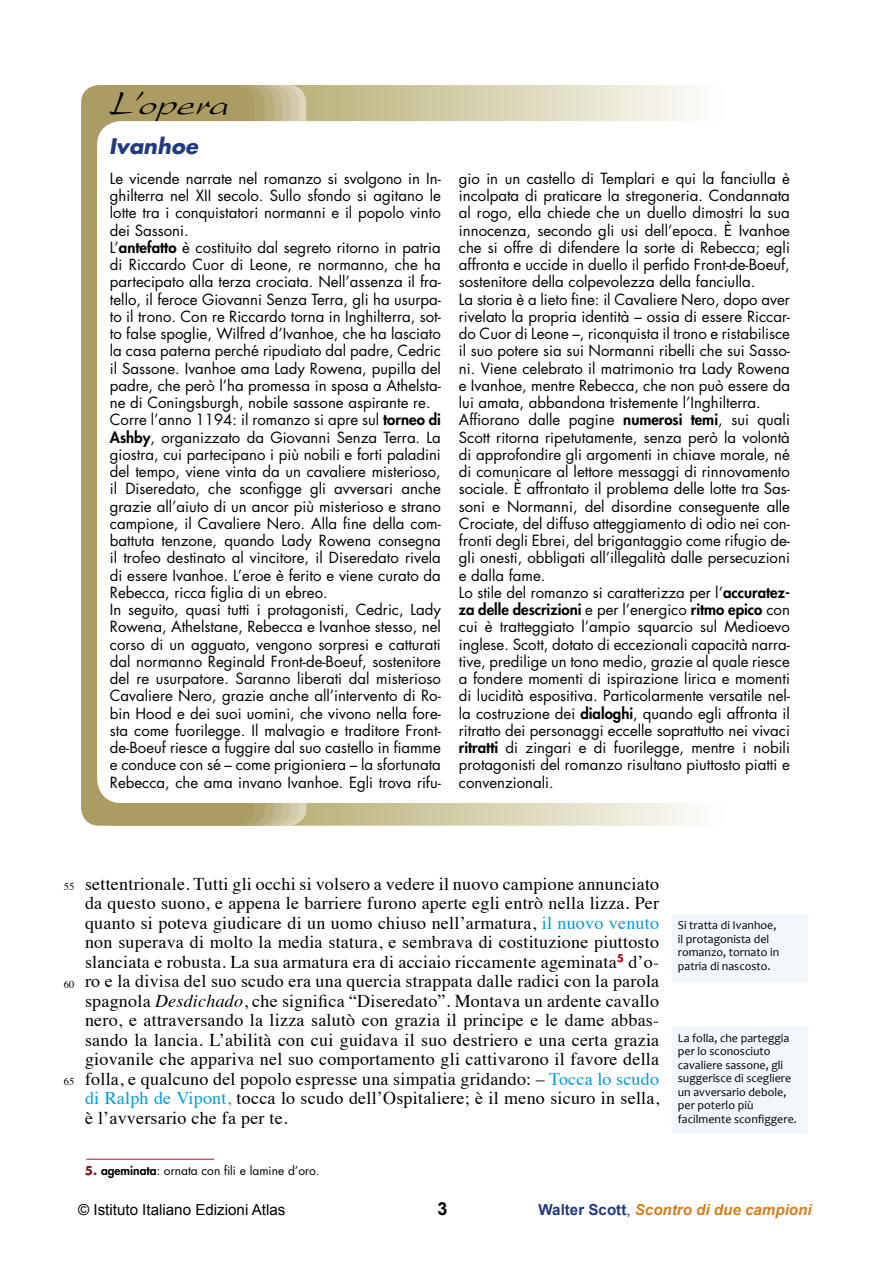
<style>
.page{position:relative;width:893px;height:1263px;background:#fff}
.page>*{position:absolute;margin:0;border:0;box-sizing:border-box;transform-origin:0 0}
.t1{font:italic 36px "Present";color:#000}
.t2{font:italic 700 21px "Futura";color:#203a7f}
.t3{font:18px/19.5px "Times";letter-spacing:.015em;color:#000;text-align:justify}
.t4{font:700 18px "Arial";color:#000}
.t5{font:italic 700 15.15px "Arial";color:#d57e1c}
.t6{font:15.15px "Arial";color:#000}
.t7{font:15px/17.2px "Futura";color:#000}
.t8{font:12px/13.5px "Candara";color:#000}
.t9{font:12px "Futura";color:#000}
.t10{font:10.5px "Times";color:#000}
.s1{font-weight:800}
.s2{color:#009cdd}
.s3{font-style:italic}
.s4{font-weight:700;color:#86141c}
.s5{font-style:normal;color:#203a7f}
.s6{font-weight:400;font-style:normal;color:#203a7f}
</style>
<div class="page">
<div style="left:675px;top:917px;width:130px;height:63px;background:#f2f7fb"></div>
<div style="left:672px;top:914px;width:136px;height:69px;border:6px solid #f2f7fb"></div>
<div style="left:675px;top:1030px;width:130px;height:101px;background:#f2f7fb"></div>
<div style="left:672px;top:1027px;width:136px;height:107px;border:6px solid #f2f7fb"></div>
<svg style="left:292px;top:85px;width:404px;height:741px;background:#d9d5b6"></svg>
<div style="left:81px;top:85px;width:173px;height:741px;background:#aa9c62;border-radius:18px"></div>
<div style="left:103px;top:127px;width:693px;height:670px;background:#fff;border-radius:18px"></div>
<div style="left:97px;top:121px;width:705px;height:682px;border:12px solid #fff;border-radius:18px"></div>
<hr style="left:86px;top:1159px;width:128px;height:1px;background:#af1023">
<h1 class="t1" style="left:108px;top:83px;width:136px">L’opera</h1>
<h2 class="t2" style="left:109px;top:132px;width:90px">Ivanhoe</h2>
<p class="t7" style="left:110px;top:170px;width:333px">Le vicende narrate nel romanzo si svolgono in In&shy;ghilterra nel XII secolo. Sullo sfondo si agitano le lotte tra i conquistatori normanni e il popolo vinto dei Sassoni.<br>L’<span class="s1">antefatto</span> è costituito dal segreto ritorno in patria di Riccardo Cuor di Leone, re normanno, che ha partecipato alla terza crociata. Nell’assenza il fra&shy;tello, il feroce Giovanni Senza Terra, gli ha usurpa&shy;to il trono. Con re Riccardo torna in Inghilterra, sot&shy;to false spoglie, Wilfred d’Ivanhoe, che ha lasciato la casa paterna perché ripudiato dal padre, Cedric il Sassone. Ivanhoe ama Lady Rowena, pupilla del padre, che però l’ha promessa in sposa a Athelsta&shy;ne di Coningsburgh, nobile sassone aspirante re.<br>Corre l’anno 1194: il romanzo si apre sul <span class="s1">torneo di Ashby</span>, organizzato da Giovanni Senza Terra. La giostra, cui partecipano i più nobili e forti paladini del tempo, viene vinta da un cavaliere misterioso, il Diseredato, che sconfigge gli avversari anche grazie all’aiuto di un ancor più misterioso e strano campione, il Cavaliere Nero. Alla fine della com&shy;battuta tenzone, quando Lady Rowena consegna il trofeo destinato al vincitore, il Diseredato rivela di essere Ivanhoe. L’eroe è ferito e viene curato da Rebecca, ricca figlia di un ebreo.<br>In seguito, quasi tutti i protagonisti, Cedric, Lady Rowena, Athelstane, Rebecca e Ivanhoe stesso, nel corso di un agguato, vengono sorpresi e catturati dal normanno Reginald Front-de-Boeuf, sostenitore del re usurpatore. Saranno liberati dal misterioso Cavaliere Nero, grazie anche all’intervento di Ro&shy;bin Hood e dei suoi uomini, che vivono nella fore&shy;sta come fuorilegge. Il malvagio e traditore Front&shy;de-Boeuf riesce a fuggire dal suo castello in fiamme e conduce con sé – come prigioniera – la sfortunata Rebecca, che ama invano Ivanhoe. Egli trova rifu-</p>
<p class="t7" style="left:459px;top:170px;width:333px">gio in un castello di Templari e qui la fanciulla è incolpata di praticare la stregoneria. Condannata al rogo, ella chiede che un duello dimostri la sua innocenza, secondo gli usi dell’epoca. È Ivanhoe che si offre di difendere la sorte di Rebecca; egli affronta e uccide in duello il perfido Front-de-Boeuf, sostenitore della colpevolezza della fanciulla.<br>La storia è a lieto fine: il Cavaliere Nero, dopo aver rivelato la propria identità – ossia di essere Riccar&shy;do Cuor di Leone –, riconquista il trono e ristabilisce il suo potere sia sui Normanni ribelli che sui Sasso&shy;ni. Viene celebrato il matrimonio tra Lady Rowena e Ivanhoe, mentre Rebecca, che non può essere da lui amata, abbandona tristemente l’Inghilterra.<br>Affiorano dalle pagine <span class="s1">numerosi temi</span>, sui quali Scott ritorna ripetutamente, senza però la volontà di approfondire gli argomenti in chiave morale, né di comunicare al lettore messaggi di rinnovamento sociale. È affrontato il problema delle lotte tra Sas&shy;soni e Normanni, del disordine conseguente alle Crociate, del diffuso atteggiamento di odio nei con&shy;fronti degli Ebrei, del brigantaggio come rifugio de&shy;gli onesti, obbligati all’illegalità dalle persecuzioni e dalla fame.<br>Lo stile del romanzo si caratterizza per l’<span class="s1">accuratez&shy;za delle descrizioni</span> e per l’energico <span class="s1">ritmo epico</span> con cui è tratteggiato l’ampio squarcio sul Medioevo inglese. Scott, dotato di eccezionali capacità narra&shy;tive, predilige un tono medio, grazie al quale riesce a fondere momenti di ispirazione lirica e momenti di lucidità espositiva. Particolarmente versatile nel&shy;la costruzione dei <span class="s1">dialoghi</span>, quando egli affronta il ritratto dei personaggi eccelle soprattutto nei vivaci <span class="s1">ritratti</span> di zingari e di fuorilegge, mentre i nobili protagonisti del romanzo risultano piuttosto piatti e convenzionali.</p>
<p class="t8" style="left:103px;top:210px;width:108px">armadio-guardaroba.</p>
<p class="t10" style="left:64px;top:877px;width:12px">55</p>
<p class="t10" style="left:64px;top:974px;width:12px">60</p>
<p class="t10" style="left:64px;top:1072px;width:12px">65</p>
<p class="t3" style="left:85px;top:872px;width:576px">settentrionale. Tutti gli occhi si volsero a vedere il nuovo campione annunciato da questo suono, e appena le barriere furono aperte egli entrò nella lizza. Per quanto si poteva giudicare di un uomo chiuso nell’armatura, <span class="s2">il nuovo venuto </span>non superava di molto la media statura, e sembrava di costituzione piuttosto slanciata e robusta. La sua armatura era di acciaio riccamente ageminata<sup>5</sup> d’o&shy;ro e la divisa del suo scudo era una quercia strappata dalle radici con la parola spagnola <span class="s3">Desdichado</span>, che significa “Diseredato”. Montava un ardente cavallo nero, e attraversando la lizza salutò con grazia il principe e le dame abbas&shy;sando la lancia. L’abilità con cui guidava il suo destriero e una certa grazia giovanile che appariva nel suo comportamento gli cattivarono il favore della folla, e qualcuno del popolo espresse una simpatia gridando: – <span class="s2">Tocca lo scudo di Ralph de Vipont,</span> tocca lo scudo dell’Ospitaliere; è il meno sicuro in sella, è l’avversario che fa per te.</p>
<p class="t8" style="left:678px;top:918px;width:103px">Si tratta di Ivanhoe, il protagonista del romanzo, tornato in patria di nascosto.</p>
<p class="t8" style="left:678px;top:1031px;width:121px">La folla, che parteggia per lo sconosciuto cavaliere sassone, gli suggerisce di scegliere un avversario debole, per poterlo più facilmente sconfiggere.</p>
<p class="t9" style="left:85px;top:1162px;width:236px"><span class="s4">5.</span> <span class="s1">ageminata</span>: ornata con fili e lamine d’oro.</p>
<p class="t6" style="left:78px;top:1201px;width:209px">© Istituto Italiano Edizioni Atlas</p>
<p class="t4" style="left:437px;top:1198px;width:12px">3</p>
<p class="t5" style="left:539px;top:1201px;width:275px"><span class="s5">Walter Scott</span><span class="s6">,</span> Scontro di due campioni</p>
</div>
